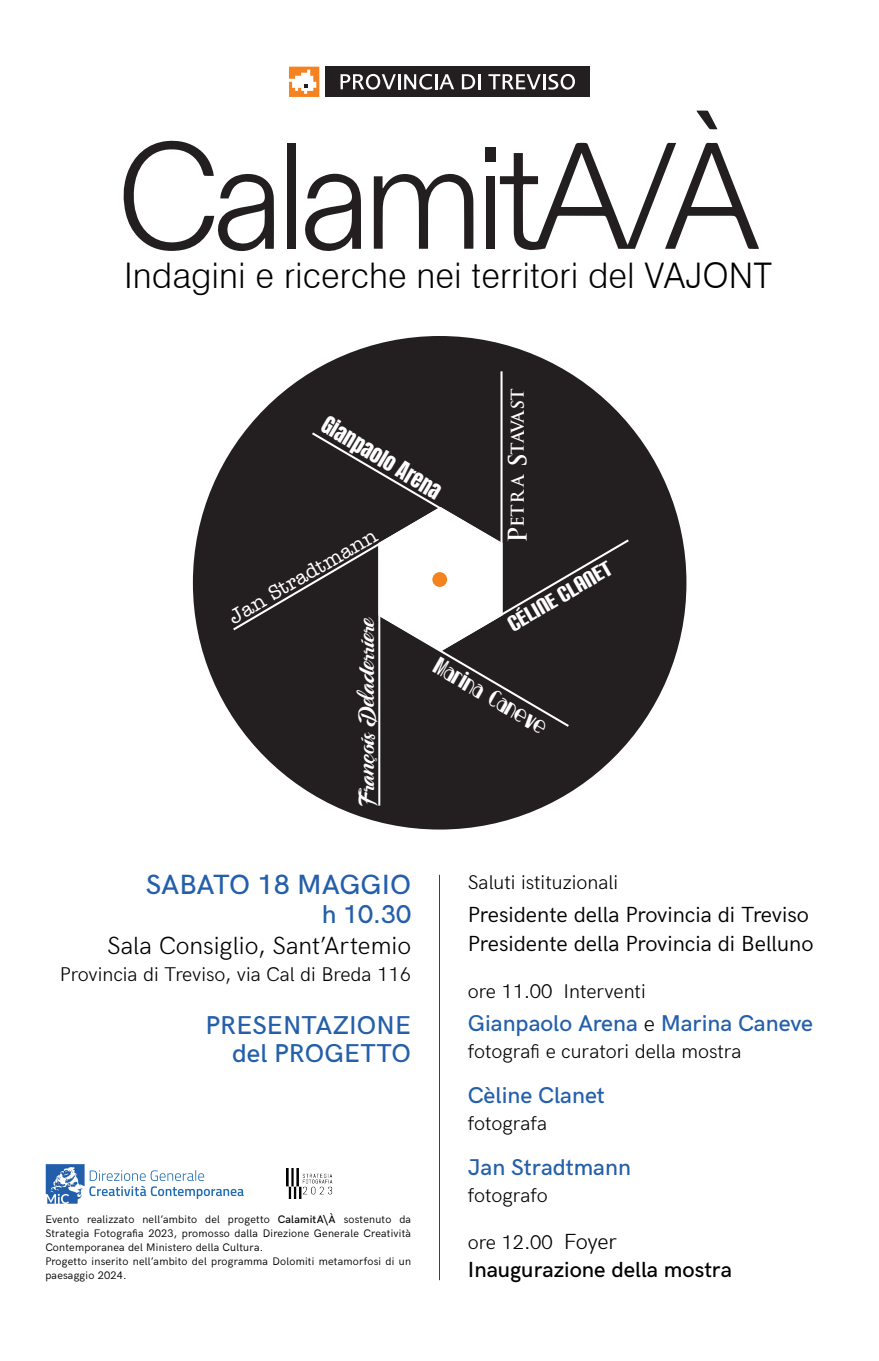
<style>
.page{position:relative;width:879px;height:1361px;background:#fff}
.page>*{position:absolute;margin:0;border:0;box-sizing:border-box;transform-origin:0 0}
.t1{font:300 35.3px "Swiss 721 BT";letter-spacing:.02em;color:#000001;scale:.96 1}
.t2{font:500 28px "HK Grotesk";color:#245faa}
.t3{font:500 26px/28px "HK Grotesk";letter-spacing:.005em;color:#245faa;text-align:right}
.t4{font:25px "HK Grotesk Light Legacy";color:#000001}
.t5{font:500 23px "HK Grotesk";color:#245faa}
.t6{font:22px/29px "HK Grotesk Regular Legacy";color:#000001}
.t7{font:500 22px "HK Grotesk";color:#000001}
.t8{font:21.1px "Anton";color:#fff}
.t9{font:500 21.1px "Amer Typewriter IT Cby BT";color:#fff}
.t10{font:21.1px "Suchet";color:#fff}
.t11{font:21.1px "Carbon Bl";color:#fff}
.t12{font:20px "HK Grotesk Light Legacy";color:#000001}
.t13{font:19.5px "Ampera";letter-spacing:-.005em;color:#fff}
.t14{font:19.3px "An Unfortunate Event De Warped";color:#fff}
.t15{font:11px/14px "HK Grotesk Regular Legacy";letter-spacing:.02em;color:#000001}
.s1{font-family:"HK Grotesk";font-weight:500}
.s2{font-family:"HK Grotesk Light Legacy";font-weight:400;font-size:22px;color:#000001}
.s3{font-size:22px}
</style>
<div class="page">
<div style="left:325px;top:67px;width:265px;height:30px;background:#231f20"></div>
<svg style="left:340px;top:74px;width:114px;height:16px"></svg>
<svg style="left:462px;top:74px;width:18px;height:15px"></svg>
<svg style="left:488px;top:74px;width:87px;height:16px"></svg>
<svg style="left:289px;top:67px;width:30px;height:30px"></svg>
<svg style="left:374px;top:173px;width:99px;height:76px"></svg>
<svg style="left:500px;top:143px;width:259px;height:107px"></svg>
<svg style="left:305px;top:173px;width:56px;height:78px"></svg>
<svg style="left:123px;top:140px;width:151px;height:111px"></svg>
<div style="left:287px;top:143px;width:8px;height:106px;background:#231f20"></div>
<div style="left:486px;top:176px;width:9px;height:73px;background:#231f20"></div>
<svg style="left:696px;top:111px;width:21px;height:18px"></svg>
<div style="left:485px;top:147px;width:11px;height:15px;background:#231f20"></div>
<img style="left:45px;top:1164px;width:199px;height:40px">
<img style="left:90px;top:1170px;width:114px;height:11px">
<img style="left:89px;top:1185px;width:155px;height:11px">
<img style="left:287px;top:1168px;width:45px;height:31px">
<hr style="left:439px;top:875px;width:1px;height:405px;background:#253f8e">
<div style="left:193px;top:336px;width:493px;height:493px;background:#231f20;border-radius:50%"></div>
<hr style="left:500px;top:371px;width:2px;height:243px;background:#fff">
<hr style="left:378px;top:544px;width:2px;height:261px;background:#fff">
<svg style="left:231px;top:430px;width:398px;height:299px"></svg>
<div style="left:432px;top:572px;width:15px;height:15px;background:#f58220;border-radius:50%"></div>
<h1 class="t1" style="left:125px;top:254px;width:676px">Indagini e ricerche nei territori del VAJONT</h1>
<h3 class="t14" style="left:509px;top:541px;width:154px;rotate:-90deg">Petra Stavast</h3>
<h3 class="t8" style="left:329px;top:413px;width:137px;rotate:31deg">Gianpaolo Arena</h3>
<h3 class="t9" style="left:224px;top:607px;width:170px;rotate:-30deg">Jan Stradtmann</h3>
<h3 class="t11" style="left:504px;top:615px;width:118px;rotate:-30deg">Céline Clanet</h3>
<h3 class="t13" style="left:352px;top:805px;width:191px;rotate:-90deg">François Deladerriere</h3>
<h3 class="t10" style="left:443px;top:652px;width:128px;rotate:30deg">Marina Caneve</h3>
<h2 class="t2" style="left:146px;top:864px;width:267px">SABATO 18 MAGGIO</h2>
<h3 class="t3" style="left:322px;top:898px;width:91px">h 10.30</h3>
<h3 class="t4" style="left:107px;top:926px;width:305px">Sala Consiglio, Sant’Artemio</h3>
<h3 class="t12" style="left:60px;top:959px;width:353px">Provincia di Treviso, via Cal di Breda 116</h3>
<h3 class="t3" style="left:205px;top:1009px;width:207px">PRESENTAZIONE del PROGETTO</h3>
<p class="t15" style="left:45px;top:1211px;width:367px">Evento realizzato nell’ambito del progetto <span class="s1">CalamitA\À</span> sostenuto da Strategia Fotografia 2023, promosso dalla Direzione Generale Creatività Contemporanea del Ministero della Cultura.<br>Progetto inserito nell’ambito del programma Dolomiti metamorfosi di un paesaggio 2024.</p>
<h3 class="t12" style="left:468px;top:867px;width:152px">Saluti istituzionali</h3>
<h3 class="t6" style="left:468px;top:897px;width:347px">Presidente della Provincia di Treviso<br>Presidente della Provincia di Belluno</h3>
<h3 class="t12" style="left:468px;top:976px;width:179px">ore 11.00 Interventi</h3>
<h3 class="t5" style="left:468px;top:1006px;width:347px">Gianpaolo Arena <span class="s2">e</span> Marina Caneve</h3>
<h3 class="t12" style="left:468px;top:1036px;width:275px">fotografi e curatori della mostra</h3>
<h3 class="t5" style="left:468px;top:1077px;width:139px">Cèline Clanet</h3>
<h3 class="t12" style="left:468px;top:1108px;width:81px">fotografa</h3>
<h3 class="t5" style="left:468px;top:1149px;width:165px">Jan Stradtmann</h3>
<h3 class="t12" style="left:468px;top:1180px;width:82px">fotografo</h3>
<h3 class="t12" style="left:468px;top:1227px;width:151px">ore 12.00 <span class="s3">Foyer</span></h3>
<h3 class="t7" style="left:468px;top:1252px;width:266px">Inaugurazione della mostra</h3>
</div>
